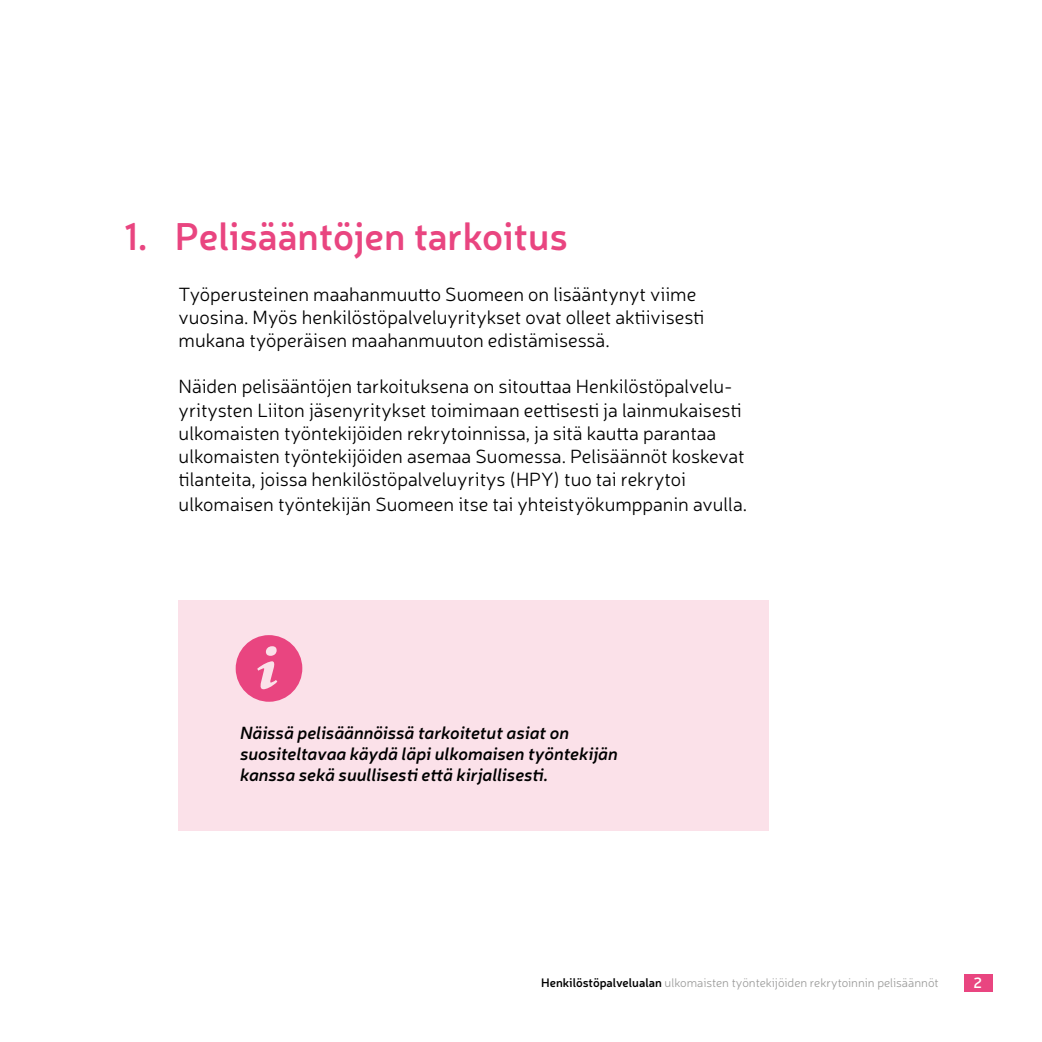
<style>
.page{position:relative;width:1042px;height:1042px;background:#fff}
.page>*{position:absolute;margin:0;border:0;box-sizing:border-box;transform-origin:0 0}
.t1{font:600 38.5px "Neris";color:#e94580}
.t2{font:300 19.25px/23.1px "Neris";color:#000}
.t3{font:italic 600 17.5px/21px "Neris";color:#000}
.t4{font:600 14.88px "Neris";color:#fff}
.t5{font:300 12.25px "Neris";color:#9d9d9c}
.s1{font-weight:600;color:#000}
</style>
<div class="page">
<div style="left:179px;top:600px;width:590px;height:231px;background:#fbe1e9"></div>
<svg style="left:235px;top:635px;width:67px;height:67px"></svg>
<div style="left:964px;top:974px;width:28px;height:17px;background:#e94580"></div>
<h1 class="t1" style="left:124px;top:210px;width:445px">1. Pelisääntöjen tarkoitus</h1>
<p class="t2" style="left:179px;top:282px;width:527px">Työperusteinen maahanmuutto Suomeen on lisääntynyt viime vuosina. Myös henkilöstöpalveluyritykset ovat olleet aktiivisesti mukana työperäisen maahanmuuton edistämisessä.</p>
<p class="t2" style="left:179px;top:375px;width:567px">Näiden pelisääntöjen tarkoituksena on sitouttaa Henkilöstöpalvelu&shy;yritysten Liiton jäsenyritykset toimimaan eettisesti ja lainmukaisesti ulkomaisten työntekijöiden rekrytoinnissa, ja sitä kautta parantaa ulkomaisten työntekijöiden asemaa Suomessa. Pelisäännöt koskevat tilanteita, joissa henkilöstöpalveluyritys (HPY) tuo tai rekrytoi</p>
<p class="t2" style="left:179px;top:492px;width:570px">ulkomaisen työntekijän Suomeen itse tai yhteistyökumppanin avulla.</p>
<p class="t3" style="left:240px;top:721px;width:379px">Näissä pelisäännöissä tarkoitetut asiat on suositeltavaa käydä läpi ulkomaisen työntekijän kanssa sekä suullisesti että kirjallisesti.</p>
<p class="t5" style="left:541px;top:975px;width:399px"><span class="s1">Henkilöstöpalvelualan</span> ulkomaisten työntekijöiden rekrytoinnin pelisäännöt</p>
<p class="t4" style="left:973px;top:973px;width:10px">2</p>
</div>
